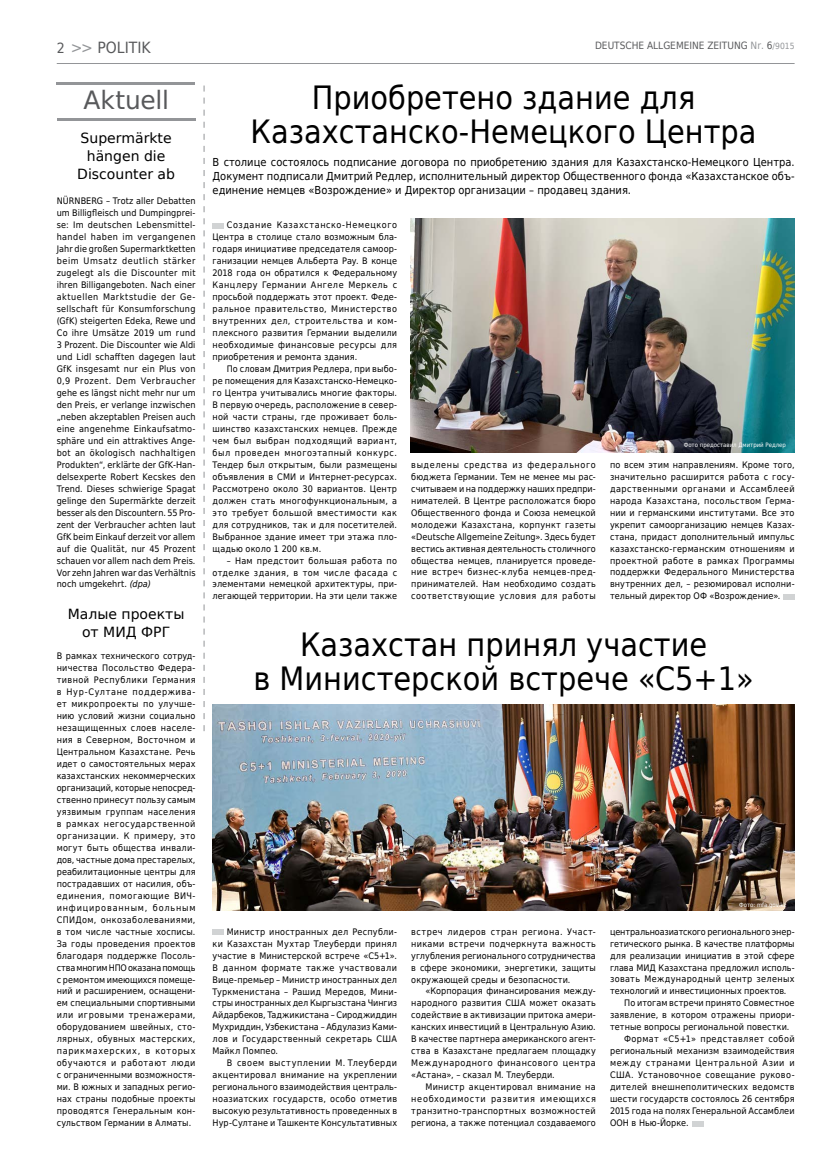
<style>
.page{position:relative;width:823px;height:1163px;background:#fff}
.page>*{position:absolute;margin:0;border:0;box-sizing:border-box;transform-origin:0 0}
.t1{font:32px/34px "DejaVu Sans";color:#000;text-align:center;scale:.9 1}
.t2{font:25.3px "DejaVu Sans Condensed";letter-spacing:-.005em;color:#58595b;scale:1.09 1}
.t3{font:15.4px "DejaVu Sans";letter-spacing:.005em;color:#58595b;scale:.91 1}
.t4{font:14px/18px "DejaVu Sans";color:#000;text-align:center}
.t5{font:11px/14px "DejaVu Sans Condensed";color:#000;text-align:justify}
.t6{font:10px "DejaVu Sans";color:#58595b;scale:.9 1}
.t7{font:9px/12px "DejaVu Sans Condensed";letter-spacing:.01em;color:#000;text-align:justify}
.t8{font:9px "DejaVu Sans Condensed";letter-spacing:.04em;color:#000}
.t9{font:9px "DejaVu Sans Condensed";letter-spacing:-.01em;color:#000}
.t10{font:9px "DejaVu Sans Condensed";letter-spacing:.06em;color:#000}
.t11{font:6px "DejaVu Sans Condensed";color:#fff}
.s1{font-size:14px}
.s2{color:#939598}
.s3{font-size:8.5px;color:#939598}
.s4{font-style:italic}
</style>
<div class="page">
<hr style="left:57px;top:63px;width:737px;height:1px;background:#939598">
<hr style="left:57px;top:82px;width:138px;height:2px;background:#939598">
<hr style="left:57px;top:119px;width:138px;height:2px;background:#939598">
<svg style="left:203px;top:85px;width:1px;height:646px"></svg>
<div style="left:212px;top:223px;width:12px;height:5px;background:#d1d3d4"></div>
<img style="left:410px;top:218px;width:384px;height:234px">
<div style="left:782px;top:594px;width:12px;height:5px;background:#d1d3d4"></div>
<div style="left:212px;top:929px;width:12px;height:5px;background:#d1d3d4"></div>
<div style="left:692px;top:1120px;width:11px;height:5px;background:#d1d3d4"></div>
<img style="left:212px;top:704px;width:582px;height:206px">
<h3 class="t3" style="left:57px;top:35px;width:105px"><span class="s1">2</span> <span class="s2">&gt;&gt;</span> POLITIK</h3>
<p class="t6" style="left:594px;top:37px;width:223px">DEUTSCHE ALLGEMEINE ZEITUNG <span class="s2">Nr.</span> 6<span class="s3">/9015</span></p>
<h2 class="t2" style="left:83px;top:79px;width:80px">Aktuell</h2>
<h3 class="t4" style="left:77px;top:128px;width:99px">Supermärkte hängen die<br>Discounter ab</h3>
<p class="t7" style="left:57px;top:195px;width:140px">NÜRNBERG – Trotz aller Debatten um Billigfleisch und Dumpingprei&shy;se: Im deutschen Lebensmittel&shy;handel haben im vergangenen Jahr die großen Supermarktketten beim Umsatz deutlich stärker zugelegt als die Discounter mit ihren Billigangeboten. Nach einer aktuellen Marktstudie der Ge&shy;sellschaft für Konsumforschung (GfK) steigerten Edeka, Rewe und Co ihre Umsätze 2019 um rund 3 Prozent. Die Discounter wie Aldi und Lidl schafften dagegen laut GfK insgesamt nur ein Plus von 0,9 Prozent. Dem Verbraucher gehe es längst nicht mehr nur um den Preis, er verlange inzwischen „neben akzeptablen Preisen auch eine angenehme Einkaufsatmo&shy;sphäre und ein attraktives Ange&shy;bot an ökologisch nachhaltigen Produkten“, erklärte der GfK-Han&shy;delsexperte Robert Kecskes den Trend. Dieses schwierige Spagat gelinge den Supermärkte derzeit besser als den Discountern. 55 Pro&shy;zent der Verbraucher achten laut GfK beim Einkauf derzeit vor allem auf die Qualität, nur 45 Prozent schauen vor allem nach dem Preis.<br>Vor zehn Jahren war das Verhältnis noch umgekehrt. <span class="s4">(dpa)</span></p>
<h3 class="t4" style="left:68px;top:604px;width:118px">Малые проекты от МИД ФРГ</h3>
<p class="t7" style="left:57px;top:649px;width:140px">В рамках технического сотруд&shy;ничества Посольство Федера&shy;тивной Республики Германия в Нур-Султане поддержива&shy;ет микропроекты по улучше&shy;нию условий жизни социально незащищенных слоев населе&shy;ния в Северном, Восточном и Центральном Казахстане. Речь идет о самостоятельных мерах казахстанских некоммерческих организаций, которые непосред&shy;ственно принесут пользу самым уязвимым группам населения в рамках негосударственной организации. К примеру, это могут быть общества инвали&shy;дов, частные дома престарелых, реабилитационные центры для пострадавших от насилия, объ&shy;единения, помогающие ВИЧ&shy;инфицированным, больным СПИДом, онкозаболеваниями, в том числе частные хосписы.<br>За годы проведения проектов благодаря поддержке Посоль&shy;ства многим НПО оказана помощь с ремонтом имеющихся помеще&shy;ний и расширением, оснащени&shy;ем специальными спортивными или игровыми тренажерами, оборудованием швейных, сто&shy;лярных, обувных мастерских, парикмахерских, в которых обучаются и работают люди с ограниченными возможностя&shy;ми. В южных и западных регио&shy;нах страны подобные проекты проводятся Генеральным кон&shy;сульством Германии в Алматы.</p>
<h1 class="t1" style="left:250px;top:79px;width:563px">Приобретено здание для<br>Казахстанско-Немецкого Центра</h1>
<p class="t5" style="left:212px;top:154px;width:583px">В столице состоялось подписание договора по приобретению здания для Казахстанско-Немецкого Центра.<br>Документ подписали Дмитрий Редлер, исполнительный директор Общественного фонда «Казахстанское объ&shy;единение немцев «Возрождение» и Директор организации – продавец здания.</p>
<p class="t7" style="left:212px;top:219px;width:186px;text-indent:14px">Создание Казахстанско-Немецкого Центра в столице стало возможным бла&shy;годаря инициативе председателя самоор&shy;ганизации немцев Альберта Рау. В конце 2018 года он обратился к Федеральному Канцлеру Германии Ангеле Меркель с просьбой поддержать этот проект. Феде&shy;ральное правительство, Министерство внутренних дел, строительства и ком&shy;плексного развития Германии выделили необходимые финансовые ресурсы для приобретения и ремонта здания.</p>
<p class="t7" style="left:212px;top:362px;width:186px;text-indent:14px">По словам Дмитрия Редлера, при выбо&shy;ре помещения для Казахстанско-Немецко&shy;го Центра учитывались многие факторы.<br>В первую очередь, расположение в север&shy;ной части страны, где проживает боль&shy;шинство казахстанских немцев. Прежде чем был выбран подходящий вариант, был проведен многоэтапный конкурс.<br>Тендер был открытым, были размещены объявления в СМИ и Интернет-ресурсах.<br>Рассмотрено около 30 вариантов. Центр должен стать многофункциональным, а это требует большой вместимости как для сотрудников, так и для посетителей.<br>Выбранное здание имеет три этажа пло&shy;щадью около 1 200 кв.м.</p>
<p class="t7" style="left:212px;top:553px;width:186px;text-indent:14px">– Нам предстоит большая работа по отделке здания, в том числе фасада с элементами немецкой архитектуры, при&shy;легающей территории. На эти цели также</p>
<p class="t11" style="left:683px;top:440px;width:104px">Фото предоставил Дмитрий Редлер</p>
<p class="t7" style="left:411px;top:458px;width:186px">выделены средства из федерального бюджета Германии. Тем не менее мы рас&shy;считываем и на поддержку наших предпри&shy;нимателей. В Центре расположатся бюро Общественного фонда и Союза немецкой молодежи Казахстана, корпункт газеты «Deutsche Allgemeine Zeitung». Здесь будет вестись активная деятельность столичного общества немцев, планируется проведе&shy;ние встреч бизнес-клуба немцев-пред&shy;принимателей. Нам необходимо создать соответствующие условия для работы</p>
<p class="t7" style="left:609px;top:458px;width:186px">по всем этим направлениям. Кроме того, значительно расширится работа с госу&shy;дарственными органами и Ассамблеей народа Казахстана, посольством Герма&shy;нии и германскими институтами. Все это укрепит самоорганизацию немцев Казах&shy;стана, придаст дополнительный импульс казахстанско-германским отношениям и проектной работе в рамках Программы поддержки Федерального Министерства внутренних дел, – резюмировал исполни&shy;тельный директор ОФ «Возрождение».</p>
<h1 class="t1" style="left:253px;top:626px;width:557px">Казахстан принял участие<br>в Министерской встрече «C5+1»</h1>
<p class="t11" style="left:738px;top:899px;width:49px">Фото: mfa.gov.kz</p>
<p class="t7" style="left:212px;top:924px;width:186px;text-indent:14px">Министр иностранных дел Республи&shy;ки Казахстан Мухтар Тлеуберди принял участие в Министерской встрече «С5+1».<br>В данном формате также участвовали Вице-премьер – Министр иностранных дел Туркменистана – Рашид Мередов, Мини&shy;стры иностранных дел Кыргызстана Чингиз Айдарбеков, Таджикистана – Сироджиддин Мухриддин, Узбекистана – Абдулазиз Ками&shy;лов и Государственный секретарь США Майкл Помпео.</p>
<p class="t7" style="left:212px;top:1056px;width:186px;text-indent:14px">В своем выступлении М. Тлеуберди акцентировал внимание на укреплении регионального взаимодействия централь&shy;ноазиатских государств, особо отметив высокую результативность проведенных в Нур-Султане и Ташкенте Консультативных</p>
<p class="t7" style="left:411px;top:924px;width:186px">встреч лидеров стран региона. Участ&shy;никами встречи подчеркнута важность углубления регионального сотрудничества в сфере экономики, энергетики, защиты окружающей среды и безопасности.</p>
<p class="t7" style="left:411px;top:984px;width:186px;text-indent:14px">«Корпорация финансирования между&shy;народного развития США может оказать содействие в активизации притока амери&shy;канских инвестиций в Центральную Азию.<br>В качестве партнера американского агент&shy;ства в Казахстане предлагаем площадку Международного финансового центра «Астана», – сказал М. Тлеуберди.</p>
<p class="t7" style="left:411px;top:1080px;width:186px;text-indent:14px">Министр акцентировал внимание на необходимости развития имеющихся транзитно-транспортных возможностей региона, а также потенциал создаваемого</p>
<p class="t9" style="left:609px;top:923px;width:186px">центральноазиатского регионального энер-</p>
<p class="t7" style="left:609px;top:936px;width:186px">гетического рынка. В качестве платформы</p>
<p class="t7" style="left:609px;top:948px;width:186px">для реализации инициатив в этой сфере</p>
<p class="t7" style="left:609px;top:960px;width:186px">глава МИД Казахстана предложил исполь-</p>
<p class="t8" style="left:609px;top:971px;width:186px">зовать Международный центр зеленых</p>
<p class="t7" style="left:609px;top:984px;width:178px">технологий и инвестиционных проектов.</p>
<p class="t7" style="left:624px;top:996px;width:172px">По итогам встречи принято Совместное</p>
<p class="t7" style="left:609px;top:1008px;width:186px">заявление, в котором отражены приори-</p>
<p class="t7" style="left:609px;top:1020px;width:181px">тетные вопросы региональной повестки.</p>
<p class="t8" style="left:624px;top:1031px;width:172px">Формат «С5+1» представляет собой</p>
<p class="t7" style="left:609px;top:1044px;width:186px">региональный механизм взаимодействия</p>
<p class="t10" style="left:609px;top:1055px;width:186px">между странами Центральной Азии и</p>
<p class="t8" style="left:609px;top:1067px;width:186px">США. Установочное совещание руково-</p>
<p class="t7" style="left:609px;top:1080px;width:186px">дителей внешнеполитических ведомств</p>
<p class="t7" style="left:609px;top:1092px;width:186px">шести государств состоялось 26 сентября</p>
<p class="t7" style="left:609px;top:1104px;width:186px">2015 года на полях Генеральной Ассамблеи</p>
<p class="t7" style="left:609px;top:1116px;width:80px">ООН в Нью-Йорке.</p>
</div>
